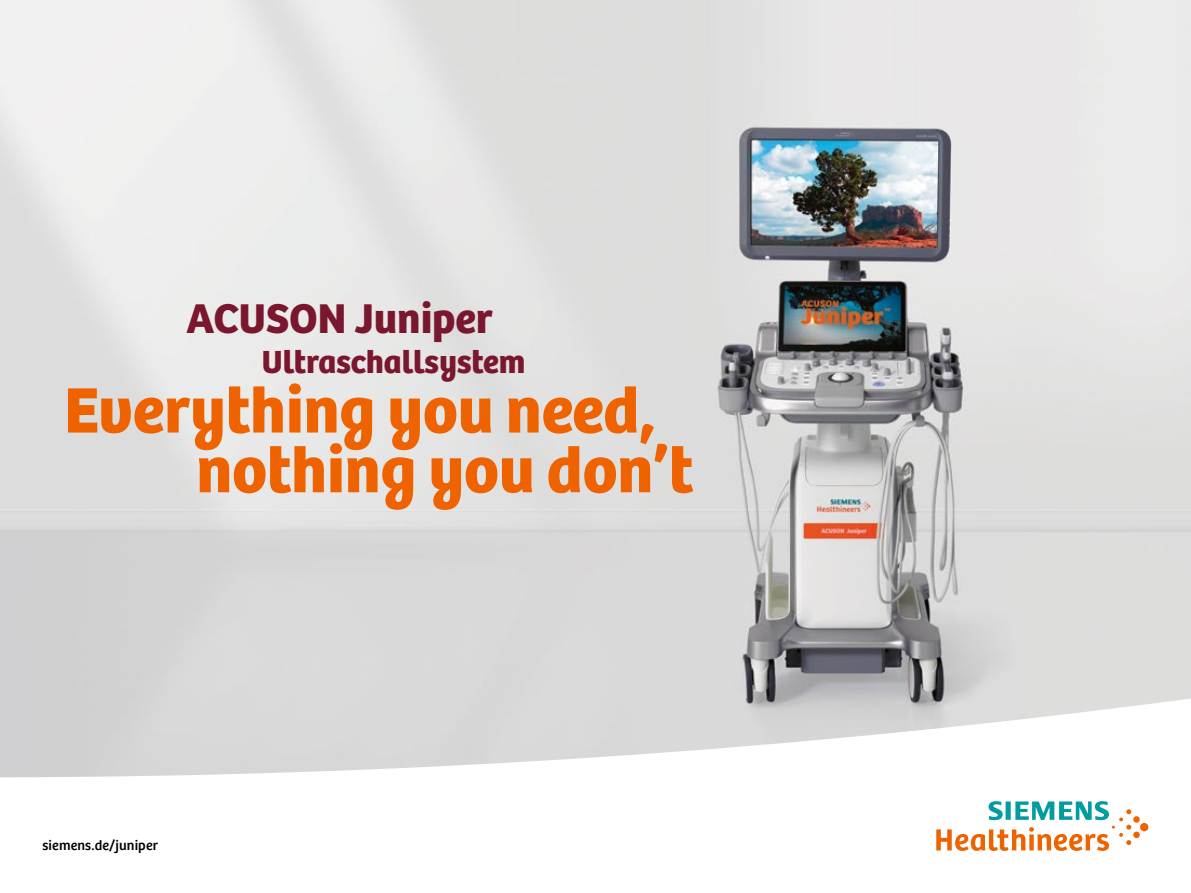
<style>
.page{position:relative;width:1191px;height:893px;background:#fff}
.page>*{position:absolute;margin:0;border:0;box-sizing:border-box;transform-origin:0 0}
.t1{font:66.3px/59.7px "Bree SH Headline Regular";color:#ee6300}
.t2{font:43.2px "Bree SH Headline Regular";color:#7a162d}
.t3{font:33.15px "Bree SH Headline Regular";color:#7a162d}
.t4{font:14.25px "Bree SH Text Regular";letter-spacing:.01em;color:#000}
</style>
<div class="page">
<img style="left:0;top:0;width:1191px;height:777px">
<svg style="left:936px;top:801px;width:212px;height:50px"></svg>
<p class="t2" style="left:186px;top:292px;width:307px">ACUSON Juniper</p>
<p class="t3" style="left:262px;top:342px;width:265px">Ultraschallsystem</p>
<p class="t1" style="left:196px;top:381px;width:498px;text-indent:-132px">Everything you need, nothing you don’t</p>
<p class="t4" style="left:43px;top:837px;width:117px">siemens.de/juniper</p>
</div>
